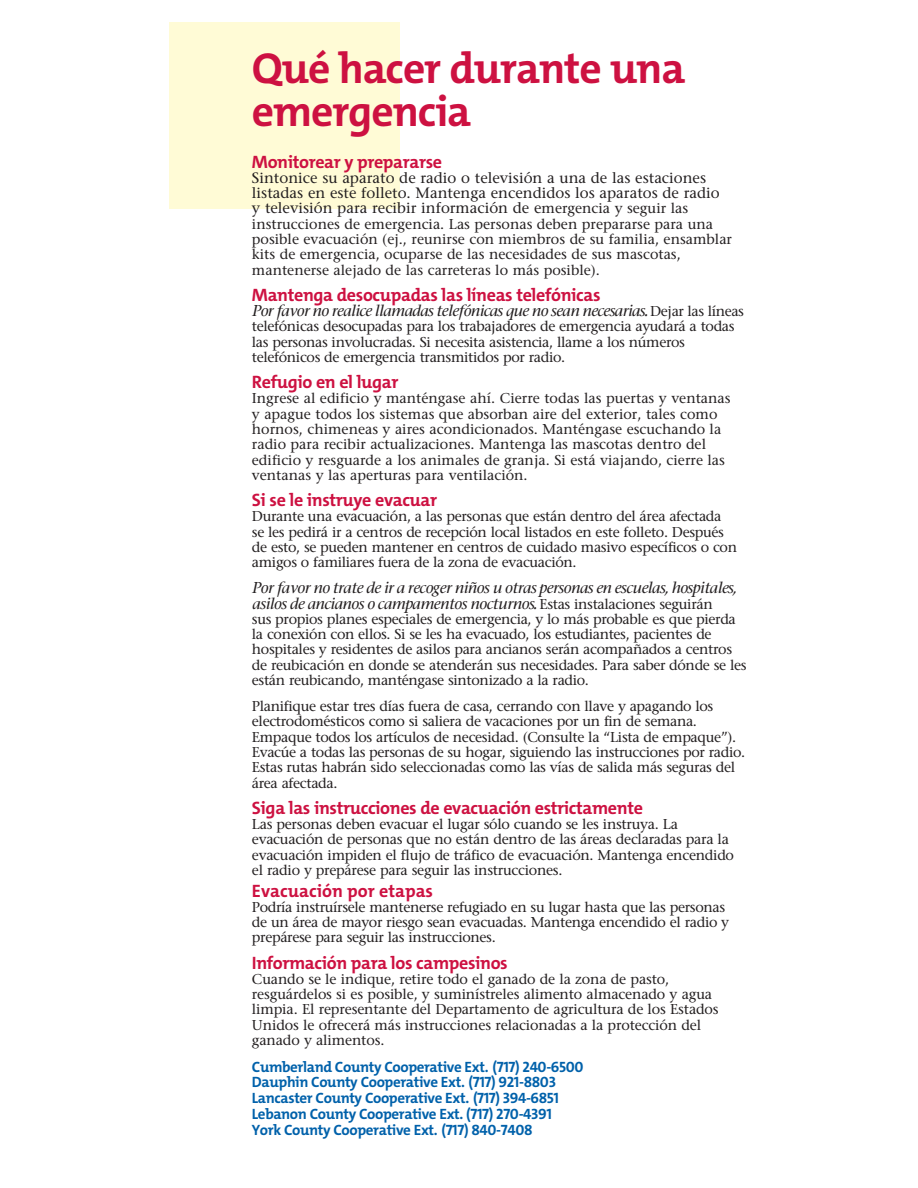
<style>
.page{position:relative;width:918px;height:1188px;background:#fff}
.page>*{position:absolute;margin:0;border:0;box-sizing:border-box;transform-origin:0 0}
.t1{font:700 43.5px/43.5px "The Mix C4 s";letter-spacing:-.025em;color:#cd1141}
.t2{font:700 18px "The Mix C4 s";letter-spacing:-.02em;color:#cd1141}
.t3{font:700 18px "The Mix C4 s";color:#cd1141}
.t4{font:700 15px/15.8px "The Mix C4 s";letter-spacing:-.025em;color:#0161aa}
.t5{font:italic 500 15px/15.3px "Stone Serif";letter-spacing:-.025em;color:#231f20}
.t6{font:15px/15.3px "Stone Serif";color:#231f20}
.t7{font:14.25px/15.3px "Stone Serif";letter-spacing:-.025em;color:#231f20}
.t8{font:14.25px/15.3px "Stone Serif";color:#231f20}
.s1{font-size:14.25px}
.s2{font-weight:400;font-style:normal;font-size:14.25px}
</style>
<div class="page">
<div style="left:170px;top:22px;width:230px;height:186px;background:#fffbd6"></div>
<h1 class="t1" style="left:252px;top:47px;width:435px">Qué hacer durante una emergencia</h1>
<p class="t2" style="left:252px;top:150px;width:192px">Monitorear y prepararse</p>
<p class="t6" style="left:252px;top:170px;width:469px">Sintonice su aparato de radio o televisión a una de las estaciones listadas en este folleto. Mantenga encendidos los aparatos de radio y televisión para recibir información de e<span class="s1">mergencia y seguir las</span></p>
<p class="t8" style="left:252px;top:216px;width:482px">instrucciones de emergencia. Las personas deben prepararse para una posible evacuación (ej., reunirse con miembros de su familia, ensamblar kits de emergencia, ocuparse de las necesidades de sus mascotas, mantenerse alejado de las carreteras lo más posible).</p>
<p class="t2" style="left:252px;top:283px;width:350px">Mantenga desocupadas las líneas telefónicas</p>
<p class="t5" style="left:252px;top:303px;width:494px">Por favor no realice llamadas telefónicas que no sean necesarias. <span class="s2">Dejar las líneas</span></p>
<p class="t7" style="left:252px;top:319px;width:484px">telefónicas desocupadas para los trabajadores de emergencia ayudará a todas las personas involucradas. Si necesita asistencia, llame a los números telefónicos de emergencia transmitidos por radio.</p>
<p class="t2" style="left:252px;top:370px;width:148px">Refugio en el lugar</p>
<p class="t8" style="left:252px;top:391px;width:480px">Ingrese al edificio y manténgase ahí. Cierre todas las puertas y ventanas y apague todos los sistemas que absorban aire del exterior, tales como hornos, chimeneas y aires acondicionados. Manténgase escuchando la radio para recibir actualizaciones. Mantenga las mascotas dentro del edificio y resguarde a los animales de granja. Si está viajando, cierre las ventanas y las aperturas para ventilación.</p>
<p class="t2" style="left:252px;top:488px;width:187px">Si se le instruye evacuar</p>
<p class="t7" style="left:252px;top:508px;width:487px">Durante una evacuación, a las personas que están dentro del área afectada se les pedirá ir a centros de recepción local listados en este folleto. Después de esto, se pueden mantener en centros de cuidado masivo específicos o con amigos o familiares fuera de la zona de evacuación.</p>
<p class="t5" style="left:252px;top:580px;width:486px">Por favor no trate de ir a recoger niños u otras personas en escuelas, hospitales, asilos de ancianos o campamentos nocturnos. <span class="s2">Estas instalaciones seguirán</span></p>
<p class="t7" style="left:252px;top:611px;width:496px">sus propios planes especiales de emergencia, y lo más probable es que pierda la conexión con ellos. Si se les ha evacuado, los estudiantes, pacientes de hospitales y residentes de asilos para ancianos serán acompañados a centros de reubicación en donde se atenderán sus necesidades. Para saber dónde se les están reubicando, manténgase sintonizado a la radio.</p>
<p class="t7" style="left:252px;top:698px;width:495px">Planifique estar tres días fuera de casa, cerrando con llave y apagando los electrodomésticos como si saliera de vacaciones por un fin de semana.<br>Empaque todos los artículos de necesidad. (Consulte la “Lista de empaque”).<br>Evacúe a todas las personas de su hogar, siguiendo las instrucciones por radio.<br>Estas rutas habrán sido seleccionadas como las vías de salida más seguras del área afectada.</p>
<p class="t2" style="left:252px;top:796px;width:393px">Siga las instrucciones de evacuación estrictamente</p>
<p class="t7" style="left:252px;top:816px;width:484px">Las personas deben evacuar el lugar sólo cuando se les instruya. La evacuación de personas que no están dentro de las áreas declaradas para la evacuación impiden el flujo de tráfico de evacuación. Mantenga encendido el radio y prepárese para seguir las instrucciones.</p>
<p class="t3" style="left:252px;top:879px;width:183px">Evacuación por etapas</p>
<p class="t7" style="left:252px;top:899px;width:479px">Podría instruírsele mantenerse refugiado en su lugar hasta que las personas de un área de mayor riesgo sean evacuadas. Mantenga encendido el radio y prepárese para seguir las instrucciones.</p>
<p class="t2" style="left:252px;top:951px;width:257px">Información para los campesinos</p>
<p class="t7" style="left:252px;top:971px;width:468px">Cuando se le indique, retire todo el ganado de la zona de pasto, resguárdelos si es posible, y suminístreles alimento almacenado y agua limpia. El representante del Departamento de agricultura de los Estados Unidos le ofrecerá más instrucciones relacionadas a la protección del ganado y alimentos.</p>
<p class="t4" style="left:252px;top:1059px;width:333px">Cumberland County Cooperative Ext. (717) 240-6500<br>Dauphin County Cooperative Ext. (717) 921-8803<br>Lancaster County Cooperative Ext. (717) 394-6851<br>Lebanon County Cooperative Ext. (717) 270-4391<br>York County Cooperative Ext. (717) 840-7408</p>
</div>
